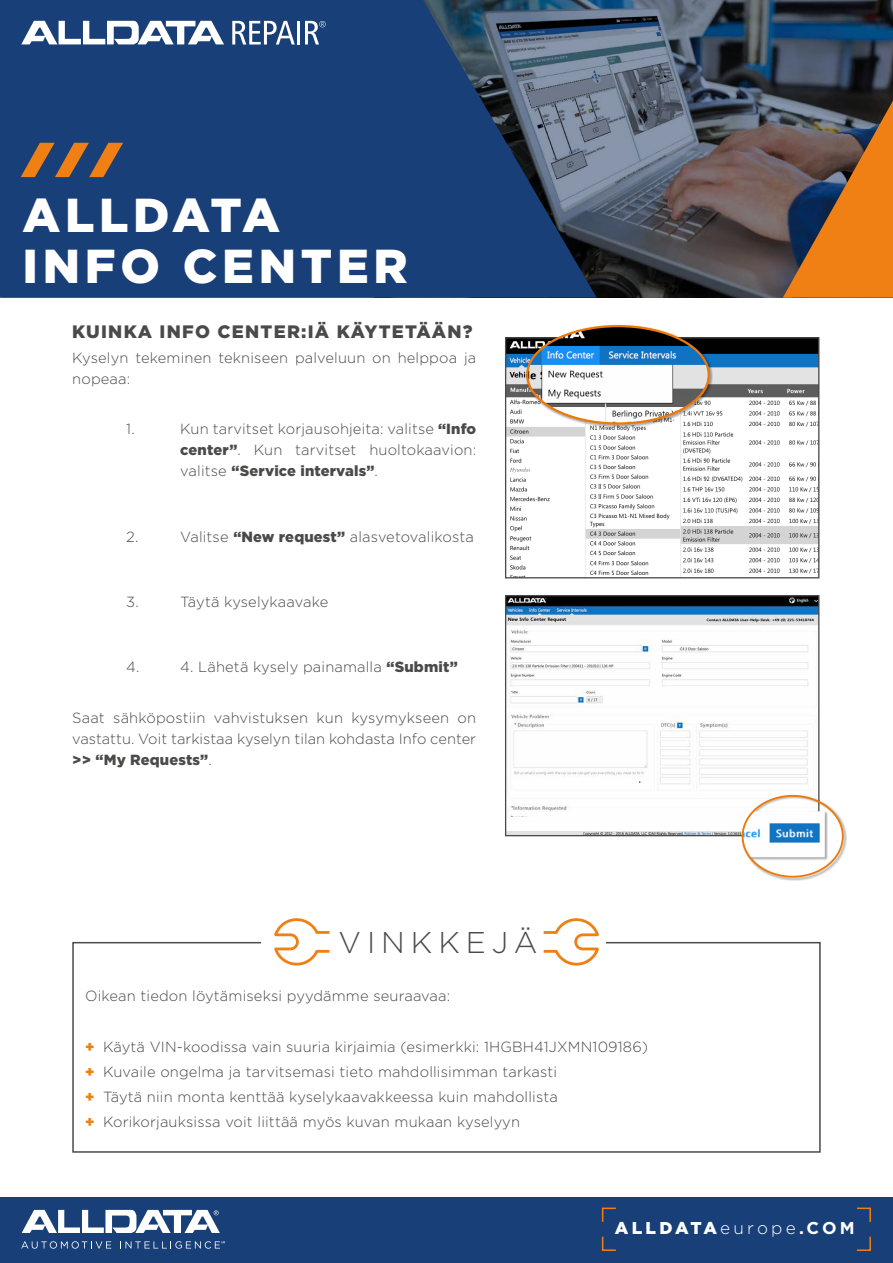
<style>
.page{position:relative;width:893px;height:1263px;background:#fff}
.page>*{position:absolute;margin:0;border:0;box-sizing:border-box;transform-origin:0 0}
.t1{font:900 47.55px/51px "Gotham";letter-spacing:.1em;color:#fff}
.t2{font:300 30px "Gotham";letter-spacing:.2em;color:#4a4a49}
.t3{font:900 18px "Gotham";letter-spacing:.07em;color:#4a4a49}
.t4{font:900 17.1px "Gotham";letter-spacing:.165em;color:#fff}
.t5{font:300 14.7px/21px "Gotham";letter-spacing:.01em;color:#4a4a49}
.s1{font-weight:900}
.s2{font-weight:900;color:#f08013}
.s3{font-weight:300}
.s4{font-weight:700}
</style>
<div class="page">
<svg style="left:597px;top:0;width:296px;height:298px;background:#4d535f"></svg>
<svg style="left:0;top:0;width:597px;height:298px;background:#204475"></svg>
<svg style="left:783px;top:101px;width:110px;height:197px;background:#986234"></svg>
<div style="left:0;top:1198px;width:893px;height:65px;background:#183f77"></div>
<svg style="left:22px;top:1210px;width:198px;height:23px"></svg>
<svg style="left:21px;top:1241px;width:90px;height:7px"></svg>
<svg style="left:120px;top:1241px;width:105px;height:7px"></svg>
<svg style="left:21px;top:143px;width:102px;height:34px;background:#735a4c"></svg>
<svg style="left:601px;top:1207px;width:15px;height:15px"></svg>
<svg style="left:601px;top:1236px;width:15px;height:15px"></svg>
<svg style="left:857px;top:1207px;width:14px;height:15px"></svg>
<svg style="left:857px;top:1236px;width:14px;height:15px"></svg>
<svg style="left:21px;top:21px;width:203px;height:23px"></svg>
<svg style="left:232px;top:21px;width:63px;height:24px"></svg>
<hr style="left:297px;top:21px;width:3px;height:24px;background:#fff">
<svg style="left:305px;top:21px;width:21px;height:24px"></svg>
<img style="left:507px;top:339px;width:310px;height:237px">
<div style="left:505px;top:337px;width:314px;height:241px;border:1px solid #4a4a49"></div>
<img style="left:507px;top:597px;width:310px;height:237px">
<div style="left:505px;top:595px;width:314px;height:241px;border:1px solid #4a4a49"></div>
<div style="left:526px;top:324px;width:187px;height:104px;background:#000;opacity:.34"></div>
<img style="left:527px;top:326px;width:182px;height:97px">
<img style="left:507px;top:818px;width:234px;height:12px">
<div style="left:741px;top:794px;width:106px;height:87px;background:#000;opacity:.34"></div>
<img style="left:743px;top:811px;width:82px;height:46px">
<div style="left:742px;top:795px;width:102px;height:83px;border:2px solid #ef7906;border-radius:50%"></div>
<div style="left:72px;top:942px;width:749px;height:211px;border:2px solid #4a4a49"></div>
<div style="left:261px;top:918px;width:344px;height:47px;background:#fff"></div>
<svg style="left:274px;top:918px;width:55px;height:47px"></svg>
<svg style="left:544px;top:918px;width:55px;height:47px"></svg>
<div style="left:760px;top:597px;width:23px;height:7px;background:#000"></div>
<h1 class="t1" style="left:22px;top:189px;width:387px">ALLDATA<br>INFO CENTER</h1>
<p class="t3" style="left:72px;top:319px;width:402px">KUINKA INFO CENTER:IÄ KÄYTETÄÄN?</p>
<p class="t5" style="left:72px;top:347px;width:405px">Kyselyn tekeminen tekniseen palveluun on helppoa ja nopeaa:</p>
<p class="t5" style="left:126px;top:418px;width:10px">1.</p>
<p class="t5" style="left:180px;top:418px;width:297px;text-align:justify">Kun tarvitset korjausohjeita: valitse <span class="s1">“Info center”</span>. Kun tarvitset huoltokaavion: valitse <span class="s1">“Service intervals”</span>.</p>
<p class="t5" style="left:126px;top:525px;width:14px">2.</p>
<p class="t5" style="left:180px;top:525px;width:295px">Valitse <span class="s1">“New request”</span> alasvetovalikosta</p>
<p class="t5" style="left:126px;top:591px;width:14px">3.</p>
<p class="t5" style="left:180px;top:591px;width:149px">Täytä kyselykaavake</p>
<p class="t5" style="left:126px;top:656px;width:15px">4.</p>
<p class="t5" style="left:180px;top:656px;width:279px">4. Lähetä kysely painamalla <span class="s1">“Submit”</span></p>
<p class="t5" style="left:72px;top:707px;width:405px;text-align:justify">Saat sähköpostiin vahvistuksen kun kysymykseen on vastattu. Voit tarkistaa kyselyn tilan kohdasta Info center <span class="s1">&gt;&gt; “My Requests”</span>.</p>
<h2 class="t2" style="left:338px;top:923px;width:200px">VINKKEJÄ</h2>
<p class="t5" style="left:85px;top:985px;width:367px">Oikean tiedon löytämiseksi pyydämme seuraavaa:</p>
<p class="t5" style="left:85px;top:1033px;width:565px;line-height:25.2px"><span class="s2">+</span> Käytä VIN-koodissa vain suuria kirjaimia (esimerkki: 1HGBH41JXMN109186) <span class="s2">+</span> Kuvaile ongelma ja tarvitsemasi tieto mahdollisimman tarkasti<br><span class="s2">+</span> Täytä niin monta kenttää kyselykaavakkeessa kuin mahdollista<br><span class="s2">+</span> Korikorjauksissa voit liittää myös kuvan mukaan kyselyyn</p>
<p class="t4" style="left:615px;top:1216px;width:241px">ALLDATA<span class="s3">europe</span><span class="s4">.COM</span></p>
</div>
